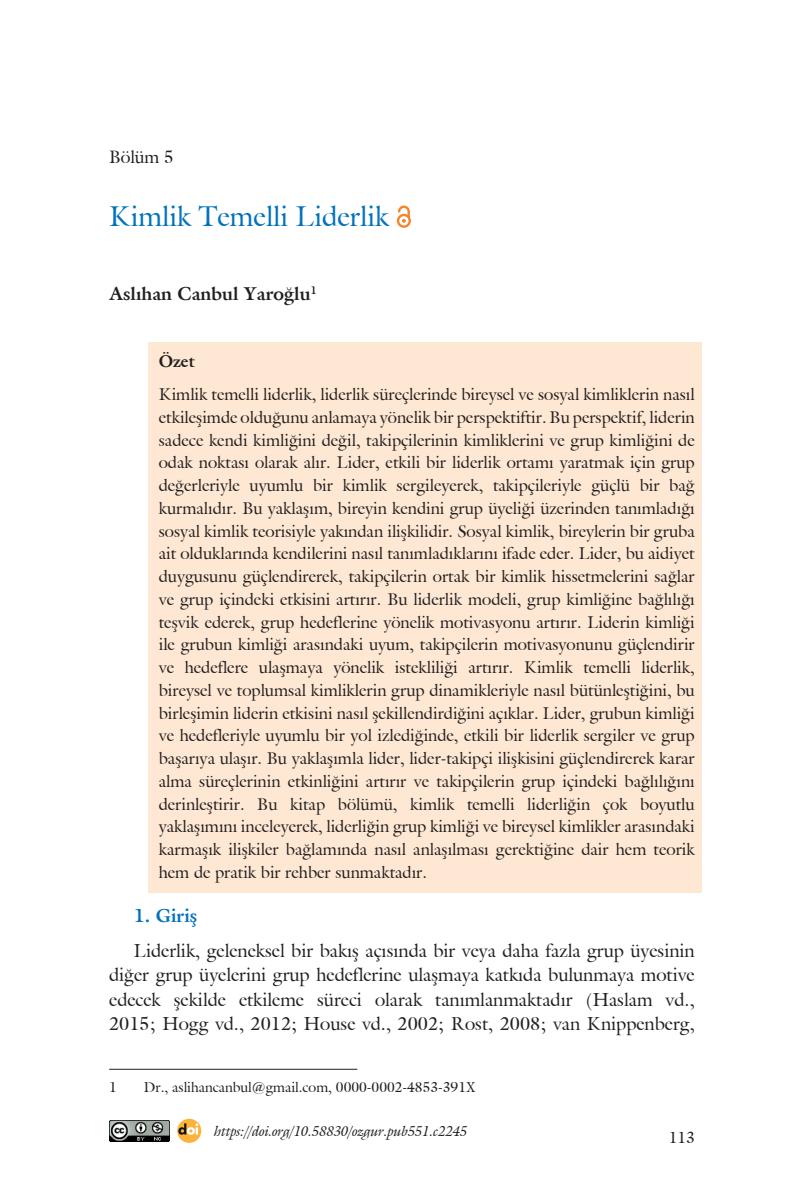
<style>
.page{position:relative;width:794px;height:1191px;background:#fff}
.page>*{position:absolute;margin:0;border:0;box-sizing:border-box;transform-origin:0 0}
.t1{font:28px "Galliard IT Cby BT";color:#0072bc}
.t2{font:18.38px/24.5px "Galliard IT Cby BT";color:#231f20;text-align:justify}
.t3{font:700 18.38px "Galliard IT Cby BT";color:#231f20}
.t4{font:700 18.38px "Galliard IT Cby BT";color:#0072bc}
.t5{font:17.5px "Galliard IT Cby BT";color:#231f20}
.t6{font:16.62px/22.8px "Galliard IT Cby BT";color:#231f20;text-align:justify}
.t7{font:700 16.62px "Galliard IT Cby BT";color:#231f20}
.t8{font:15.75px "Galliard IT Cby BT";color:#231f20}
.t9{font:14px "Galliard IT Cby BT";color:#231f20}
.t10{font:italic 14px "Galliard IT Cby BT";color:#231f20}
</style>
<div class="page">
<div style="left:148px;top:342px;width:554px;height:551px;background:#fee8d3"></div>
<svg style="left:397px;top:205px;width:14px;height:23px"></svg>
<hr style="left:109px;top:1068px;width:248px;height:1px;background:#231f20">
<img style="left:109px;top:1120px;width:60px;height:21px">
<svg style="left:177px;top:1118px;width:24px;height:24px"></svg>
<svg style="left:178px;top:1123px;width:20px;height:11px"></svg>
<p class="t5" style="left:109px;top:145px;width:66px">Bölüm 5</p>
<h1 class="t1" style="left:109px;top:198px;width:281px">Kimlik Temelli Liderlik</h1>
<p class="t3" style="left:109px;top:282px;width:209px">Aslıhan Canbul Yaroğlu<sup>1</sup></p>
<p class="t7" style="left:159px;top:351px;width:38px">Özet</p>
<p class="t6" style="left:159px;top:383px;width:537px">Kimlik temelli liderlik, liderlik süreçlerinde bireysel ve sosyal kimliklerin nasıl etkileşimde olduğunu anlamaya yönelik bir perspektiftir. Bu perspektif, liderin sadece kendi kimliğini değil, takipçilerinin kimliklerini ve grup kimliğini de odak noktası olarak alır. Lider, etkili bir liderlik ortamı yaratmak için grup değerleriyle uyumlu bir kimlik sergileyerek, takipçileriyle güçlü bir bağ kurmalıdır. Bu yaklaşım, bireyin kendini grup üyeliği üzerinden tanımladığı sosyal kimlik teorisiyle yakından ilişkilidir. Sosyal kimlik, bireylerin bir gruba ait olduklarında kendilerini nasıl tanımladıklarını ifade eder. Lider, bu aidiyet duygusunu güçlendirerek, takipçilerin ortak bir kimlik hissetmelerini sağlar ve grup içindeki etkisini artırır. Bu liderlik modeli, grup kimliğine bağlılığı teşvik ederek, grup hedeflerine yönelik motivasyonu artırır. Liderin kimliği ile grubun kimliği arasındaki uyum, takipçilerin motivasyonunu güçlendirir ve hedeflere ulaşmaya yönelik istekliliği artırır. Kimlik temelli liderlik, bireysel ve toplumsal kimliklerin grup dinamikleriyle nasıl bütünleştiğini, bu birleşimin liderin etkisini nasıl şekillendirdiğini açıklar. Lider, grubun kimliği ve hedefleriyle uyumlu bir yol izlediğinde, etkili bir liderlik sergiler ve grup başarıya ulaşır. Bu yaklaşımla lider, lider-takipçi ilişkisini güçlendirerek karar alma süreçlerinin etkinliğini artırır ve takipçilerin grup içindeki bağlılığını derinleştirir. Bu kitap bölümü, kimlik temelli liderliğin çok boyutlu yaklaşımını inceleyerek, liderliğin grup kimliği ve bireysel kimlikler arasındaki karmaşık ilişkiler bağlamında nasıl anlaşılması gerektiğine dair hem teorik hem de pratik bir rehber sunmaktadır.</p>
<p class="t4" style="left:134px;top:904px;width:65px">1. Giriş</p>
<p class="t2" style="left:109px;top:938px;width:587px;text-indent:25px">Liderlik, geleneksel bir bakış açısında bir veya daha fazla grup üyesinin diğer grup üyelerini grup hedeflerine ulaşmaya katkıda bulunmaya motive edecek şekilde etkileme süreci olarak tanımlanmaktadır (Haslam vd., 2015; Hogg vd., 2012; House vd., 2002; Rost, 2008; van Knippenberg,</p>
<p class="t9" style="left:109px;top:1077px;width:9px">1</p>
<p class="t9" style="left:144px;top:1077px;width:333px">Dr., aslihancanbul@gmail.com, 0000-0002-4853-391X</p>
<p class="t10" style="left:214px;top:1121px;width:255px">https://doi.org/10.58830/ozgur.pub551.c2245</p>
<p class="t8" style="left:668px;top:1127px;width:28px">113</p>
</div>
